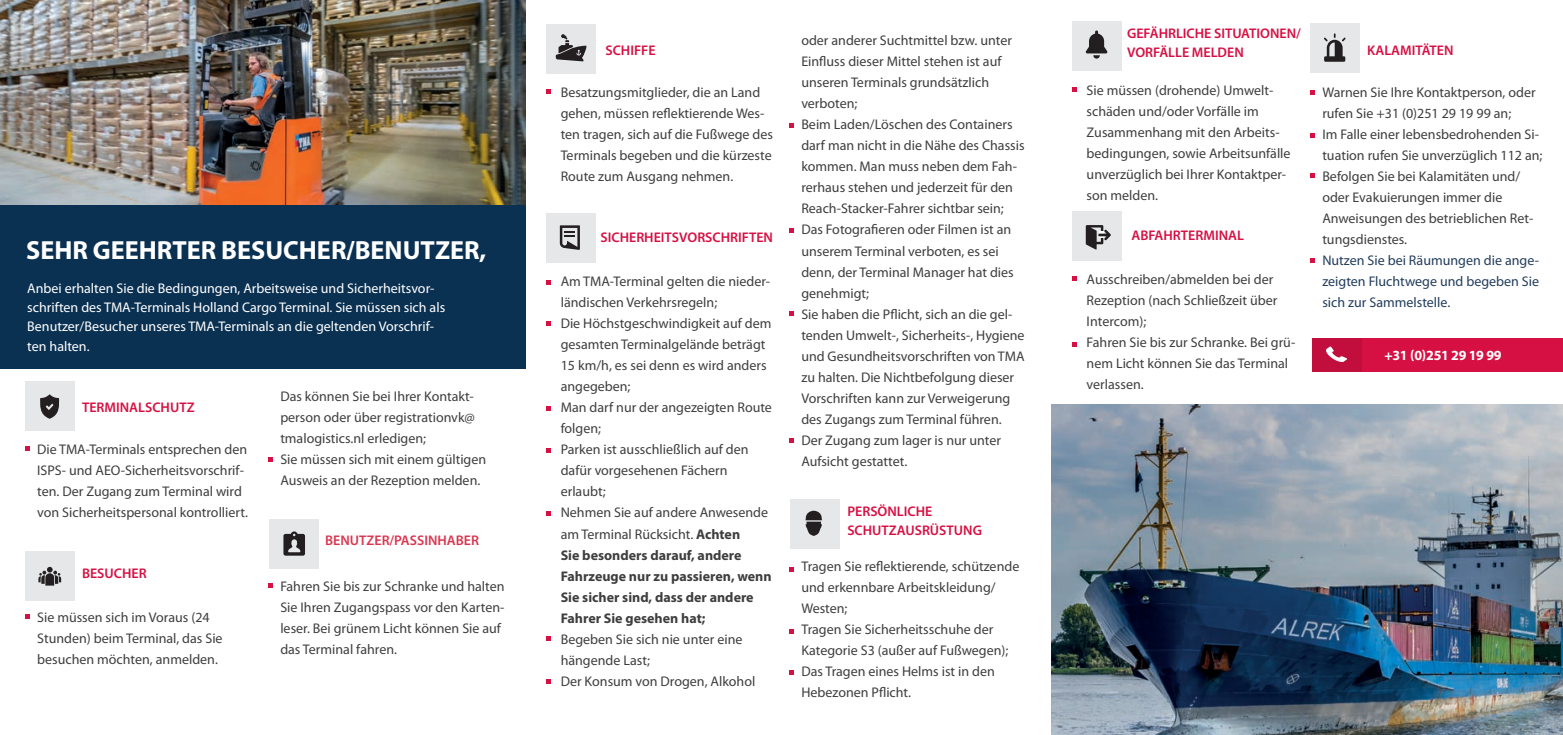
<style>
.page{position:relative;width:1563px;height:735px;background:#fff}
.page>*{position:absolute;margin:0;border:0;box-sizing:border-box;transform-origin:0 0}
.t1{font:700 26.25px "Myriad Pro";color:#fff}
.t2{font:14px/21px "Myriad Pro";color:#3e3e3f}
.t3{font:14px/19.2px "Myriad Pro";color:#fff}
.t4{font:700 14px/21px "Myriad Pro";color:#3e3e3f}
.t5{font:600 14px/19.2px "Myriad Pro";color:#d71043}
.t6{font:14px/21px "Myriad Pro";color:#223d5c;text-align:justify}
.t7{font:600 14px "Myriad Pro";color:#db3650}
.t8{font:700 14px "Myriad Pro";letter-spacing:-.02em;color:#fff}
.s1{font-weight:400}
</style>
<div class="page">
<img style="left:1052px;top:404px;width:511px;height:330px">
<img style="left:0;top:0;width:526px;height:205px">
<div style="left:0;top:205px;width:526px;height:164px;background:#0b3152"></div>
<div style="left:1312px;top:338px;width:251px;height:33px;background:#d71043"></div>
<div style="left:1312px;top:338px;width:50px;height:33px;background:#c10e3d"></div>
<svg style="left:25px;top:446px;width:5px;height:5px"></svg>
<svg style="left:546px;top:89px;width:5px;height:5px"></svg>
<svg style="left:1310px;top:90px;width:5px;height:5px"></svg>
<svg style="left:546px;top:448px;width:5px;height:4px"></svg>
<svg style="left:546px;top:511px;width:5px;height:4px"></svg>
<svg style="left:789px;top:123px;width:5px;height:5px"></svg>
<svg style="left:789px;top:228px;width:5px;height:4px"></svg>
<svg style="left:789px;top:311px;width:5px;height:5px"></svg>
<svg style="left:789px;top:438px;width:5px;height:4px"></svg>
<svg style="left:789px;top:567px;width:5px;height:4px"></svg>
<svg style="left:789px;top:629px;width:5px;height:5px"></svg>
<svg style="left:789px;top:670px;width:5px;height:4px"></svg>
<svg style="left:1072px;top:87px;width:4px;height:5px"></svg>
<svg style="left:1072px;top:342px;width:4px;height:5px"></svg>
<svg style="left:1072px;top:276px;width:4px;height:5px"></svg>
<svg style="left:268px;top:457px;width:5px;height:5px"></svg>
<svg style="left:268px;top:583px;width:5px;height:5px"></svg>
<svg style="left:1310px;top:173px;width:5px;height:5px"></svg>
<svg style="left:1310px;top:258px;width:5px;height:5px"></svg>
<svg style="left:1310px;top:133px;width:5px;height:5px"></svg>
<svg style="left:546px;top:636px;width:5px;height:5px"></svg>
<svg style="left:546px;top:679px;width:5px;height:4px"></svg>
<svg style="left:25px;top:614px;width:5px;height:4px"></svg>
<svg style="left:546px;top:280px;width:5px;height:5px"></svg>
<svg style="left:546px;top:321px;width:5px;height:5px"></svg>
<svg style="left:546px;top:406px;width:5px;height:5px"></svg>
<div style="left:1071px;top:211px;width:50px;height:50px;background:#e6e7e9"></div>
<svg style="left:1086px;top:225px;width:25px;height:24px"></svg>
<div style="left:546px;top:24px;width:49px;height:50px;background:#e6e7e9"></div>
<svg style="left:556px;top:34px;width:30px;height:27px"></svg>
<div style="left:790px;top:498px;width:50px;height:50px;background:#e6e7e9"></div>
<svg style="left:805px;top:510px;width:17px;height:25px"></svg>
<div style="left:1310px;top:24px;width:49px;height:49px;background:#e6e7e9"></div>
<svg style="left:1324px;top:33px;width:21px;height:29px"></svg>
<div style="left:546px;top:213px;width:49px;height:49px;background:#e6e7e9"></div>
<svg style="left:560px;top:225px;width:20px;height:25px"></svg>
<svg style="left:1326px;top:346px;width:21px;height:16px"></svg>
<div style="left:25px;top:551px;width:49px;height:49px;background:#e6e7e9"></div>
<svg style="left:38px;top:566px;width:23px;height:19px"></svg>
<div style="left:25px;top:381px;width:49px;height:50px;background:#e6e7e9"></div>
<svg style="left:40px;top:394px;width:20px;height:24px"></svg>
<div style="left:269px;top:518px;width:50px;height:50px;background:#e6e7e9"></div>
<svg style="left:283px;top:531px;width:22px;height:24px"></svg>
<div style="left:1071px;top:21px;width:50px;height:50px;background:#e6e7e9"></div>
<svg style="left:1085px;top:30px;width:22px;height:29px"></svg>
<p class="t1" style="left:26px;top:233px;width:461px">SEHR GEEHRTER BESUCHER/BENUTZER,</p>
<p class="t3" style="left:27px;top:278px;width:419px">Anbei erhalten Sie die Bedingungen, Arbeitsweise und Sicherheitsvor&shy;schriften des TMA-Terminals Holland Cargo Terminal. Sie müssen sich als Benutzer/Besucher unseres TMA-Terminals an die geltenden Vorschrif&shy;ten halten.</p>
<p class="t5" style="left:82px;top:396px;width:114px">TERMINALSCHUTZ</p>
<p class="t2" style="left:37px;top:438px;width:212px">Die TMA-Terminals entsprechen den ISPS- und AEO-Sicherheitsvorschrif&shy;ten. Der Zugang zum Terminal wird von Sicherheitspersonal kontrolliert.</p>
<p class="t5" style="left:82px;top:563px;width:66px">BESUCHER</p>
<p class="t2" style="left:37px;top:606px;width:187px">Sie müssen sich im Voraus (24<br>Stunden) beim Terminal, das Sie besuchen möchten, anmelden.</p>
<p class="t2" style="left:280px;top:385px;width:196px;text-align:justify">Das können Sie bei Ihrer Kontakt&shy;person oder über registrationvk@ tmalogistics.nl erledigen;</p>
<p class="t2" style="left:280px;top:448px;width:207px">Sie müssen sich mit einem gültigen<br>Ausweis an der Rezeption melden.</p>
<p class="t7" style="left:325px;top:531px;width:155px">BENUTZER/PASSINHABER</p>
<p class="t2" style="left:280px;top:574px;width:226px">Fahren Sie bis zur Schranke und halten Sie Ihren Zugangspass vor den Karten&shy;leser. Bei grünem Licht können Sie auf das Terminal fahren.</p>
<p class="t5" style="left:605px;top:40px;width:52px">SCHIFFE</p>
<p class="t2" style="left:561px;top:81px;width:214px">Besatzungsmitglieder, die an Land gehen, müssen reflektierende Wes&shy;ten tragen, sich auf die Fußwege des Terminals begeben und die kürzeste Route zum Ausgang nehmen.</p>
<p class="t5" style="left:600px;top:227px;width:174px">SICHERHEITSVORSCHRIFTEN</p>
<p class="t2" style="left:561px;top:270px;width:211px">Am TMA-Terminal gelten die nieder&shy;ländischen Verkehrsregeln;</p>
<p class="t2" style="left:561px;top:312px;width:212px">Die Höchstgeschwindigkeit auf dem gesamten Terminalgelände beträgt<br>15 km/h, es sei denn es wird anders angegeben;</p>
<p class="t2" style="left:561px;top:396px;width:213px">Man darf nur der angezeigten Route folgen;</p>
<p class="t2" style="left:561px;top:438px;width:189px">Parken ist ausschließlich auf den dafür vorgesehenen Fächern erlaubt;</p>
<p class="t4" style="left:561px;top:501px;width:212px"><span class="s1">Nehmen Sie auf andere Anwesende am Terminal Rücksicht.</span> Achten<br>Sie besonders darauf, andere<br>Fahrzeuge nur zu passieren, wenn<br>Sie sicher sind, dass der andere<br>Fahrer Sie gesehen hat;</p>
<p class="t2" style="left:561px;top:627px;width:183px">Begeben Sie sich nie unter eine hängende Last;</p>
<p class="t2" style="left:561px;top:669px;width:196px">Der Konsum von Drogen, Alkohol</p>
<p class="t2" style="left:801px;top:30px;width:212px">oder anderer Suchtmittel bzw. unter<br>Einfluss dieser Mittel stehen ist auf unseren Terminals grundsätzlich verboten;</p>
<p class="t2" style="left:801px;top:114px;width:225px">Beim Laden/Löschen des Containers darf man nicht in die Nähe des Chassis kommen. Man muss neben dem Fah&shy;rerhaus stehen und jederzeit für den Reach-Stacker-Fahrer sichtbar sein;</p>
<p class="t2" style="left:801px;top:219px;width:214px">Das Fotografieren oder Filmen ist an unserem Terminal verboten, es sei denn, der Terminal Manager hat dies genehmigt;</p>
<p class="t2" style="left:801px;top:303px;width:225px">Sie haben die Pflicht, sich an die gel&shy;tenden Umwelt-, Sicherheits-, Hygiene und Gesundheitsvorschriften von TMA zu halten. Die Nichtbefolgung dieser Vorschriften kann zur Verweigerung des Zugangs zum Terminal führen.</p>
<p class="t2" style="left:801px;top:429px;width:201px">Der Zugang zum lager is nur unter<br>Aufsicht gestattet.</p>
<p class="t5" style="left:847px;top:500px;width:87px">PERSÖNLICHE</p>
<p class="t5" style="left:847px;top:520px;width:136px">SCHUTZAUSRÜSTUNG</p>
<p class="t2" style="left:801px;top:555px;width:219px">Tragen Sie reflektierende, schützende und erkennbare Arbeitskleidung/<br>Westen;</p>
<p class="t2" style="left:801px;top:618px;width:209px">Tragen Sie Sicherheitsschuhe der<br>Kategorie S3 (außer auf Fußwegen);</p>
<p class="t2" style="left:801px;top:660px;width:195px">Das Tragen eines Helms ist in den<br>Hebezonen Pflicht.</p>
<p class="t5" style="left:1127px;top:23px;width:175px">GEFÄHRLICHE SITUATIONEN/<br>VORFÄLLE MELDEN</p>
<p class="t2" style="left:1086px;top:79px;width:205px">Sie müssen (drohende) Umwelt&shy;schäden und/oder Vorfälle im<br>Zusammenhang mit den Arbeits&shy;bedingungen, sowie Arbeitsunfälle unverzüglich bei Ihrer Kontaktper&shy;son melden.</p>
<p class="t5" style="left:1131px;top:225px;width:114px">ABFAHRTERMINAL</p>
<p class="t2" style="left:1086px;top:268px;width:192px">Ausschreiben/abmelden bei der<br>Rezeption (nach Schließzeit über<br>Intercom);</p>
<p class="t2" style="left:1086px;top:331px;width:210px">Fahren Sie bis zur Schranke. Bei grü&shy;nem Licht können Sie das Terminal verlassen.</p>
<p class="t5" style="left:1367px;top:40px;width:88px">KALAMITÄTEN</p>
<p class="t2" style="left:1322px;top:82px;width:215px">Warnen Sie Ihre Kontaktperson, oder rufen Sie +31 (0)251 29 19 99 an;</p>
<p class="t2" style="left:1322px;top:124px;width:222px">Im Falle einer lebensbedrohenden Si&shy;tuation rufen Sie unverzüglich 112 an;</p>
<p class="t2" style="left:1322px;top:166px;width:212px">Befolgen Sie bei Kalamitäten und/ oder Evakuierungen immer die<br>Anweisungen des betrieblichen Ret&shy;tungsdienstes.</p>
<p class="t6" style="left:1322px;top:250px;width:218px">Nutzen Sie bei Räumungen die ange&shy;zeigten Fluchtwege und begeben Sie sich zur Sammelstelle.</p>
<p class="t8" style="left:1384px;top:346px;width:119px">+31 (0)251 29 19 99</p>
</div>
